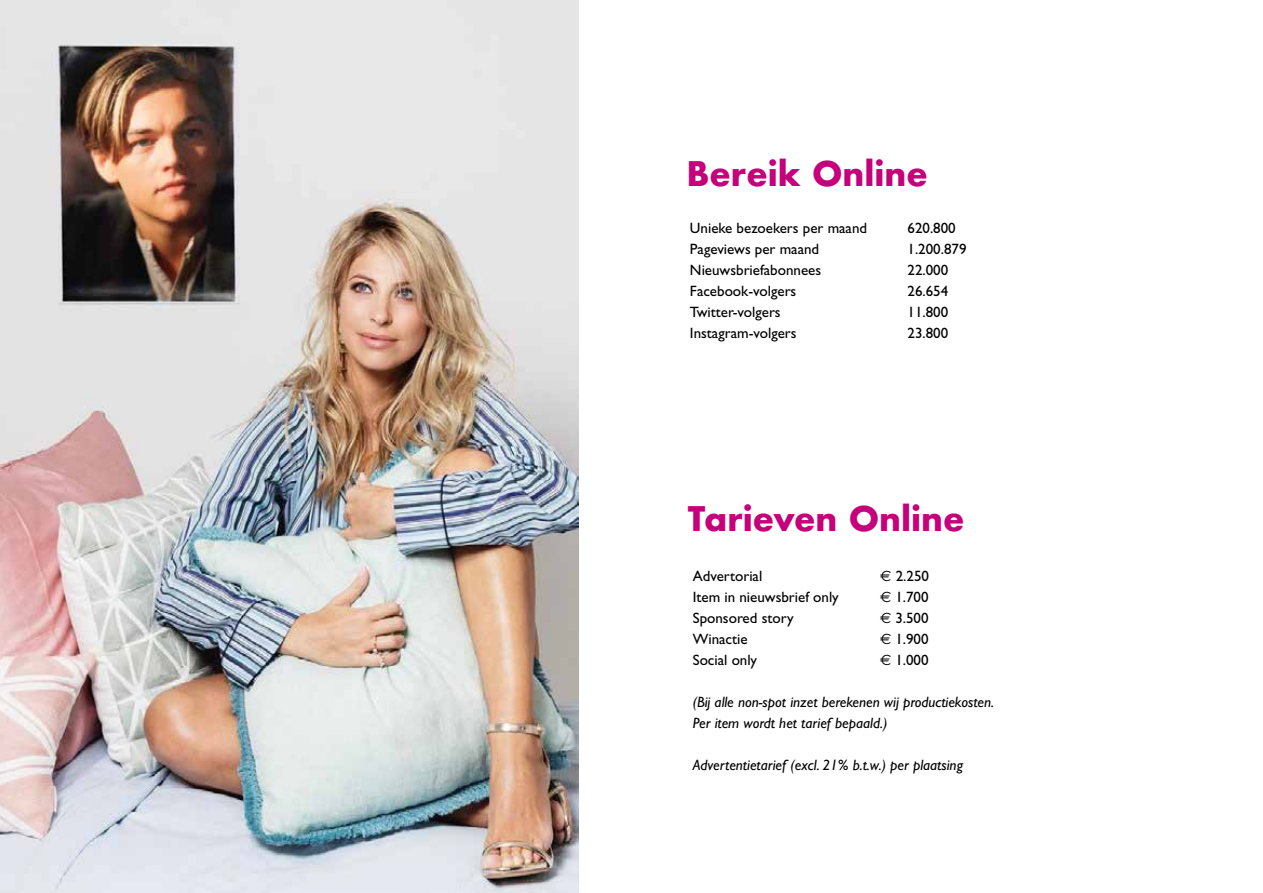
<style>
.page{position:relative;width:1263px;height:893px;background:#fff}
.page>*{position:absolute;margin:0;border:0;box-sizing:border-box;transform-origin:0 0}
.t1{font:700 33px "Futura";color:#c5007a}
.t2{font:15px "Gill Sans";color:#000}
.t3{font:italic 15px/21px "Gill Sans";color:#000}
.s1{font-family:"Euro Sans"}
</style>
<div class="page">
<img style="left:0;top:0;width:578px;height:893px">
<h1 class="t1" style="left:686px;top:150px;width:243px">Bereik Online</h1>
<p class="t2" style="left:690px;top:219px;width:179px">Unieke bezoekers per maand</p>
<p class="t2" style="left:907px;top:219px;width:50px">620.800</p>
<p class="t2" style="left:690px;top:240px;width:131px">Pageviews per maand</p>
<p class="t2" style="left:907px;top:240px;width:61px">1.200.879</p>
<p class="t2" style="left:690px;top:261px;width:133px">Nieuwsbriefabonnees</p>
<p class="t2" style="left:907px;top:261px;width:42px">22.000</p>
<p class="t2" style="left:690px;top:282px;width:108px">Facebook-volgers</p>
<p class="t2" style="left:907px;top:282px;width:42px">26.654</p>
<p class="t2" style="left:690px;top:303px;width:92px">Twitter-volgers</p>
<p class="t2" style="left:907px;top:303px;width:42px">11.800</p>
<p class="t2" style="left:690px;top:324px;width:108px">Instagram-volgers</p>
<p class="t2" style="left:907px;top:324px;width:42px">23.800</p>
<h1 class="t1" style="left:688px;top:495px;width:278px">Tarieven Online</h1>
<p class="t2" style="left:693px;top:567px;width:71px">Advertorial</p>
<p class="t2" style="left:880px;top:567px;width:50px"><span class="s1">E</span> 2.250</p>
<p class="t2" style="left:693px;top:588px;width:147px">Item in nieuwsbrief only</p>
<p class="t2" style="left:880px;top:588px;width:50px"><span class="s1">E</span> 1.700</p>
<p class="t2" style="left:693px;top:609px;width:102px">Sponsored story</p>
<p class="t2" style="left:880px;top:609px;width:50px"><span class="s1">E</span> 3.500</p>
<p class="t2" style="left:693px;top:630px;width:56px">Winactie</p>
<p class="t2" style="left:880px;top:630px;width:50px"><span class="s1">E</span> 1.900</p>
<p class="t2" style="left:693px;top:651px;width:66px">Social only</p>
<p class="t2" style="left:880px;top:651px;width:50px"><span class="s1">E</span> 1.000</p>
<p class="t3" style="left:693px;top:692px;width:303px">(Bij alle non-spot inzet berekenen wij productiekosten.<br>Per item wordt het tarief bepaald.)</p>
<p class="t3" style="left:693px;top:755px;width:272px">Advertentietarief (excl. 21% b.t.w.) per plaatsing</p>
</div>
